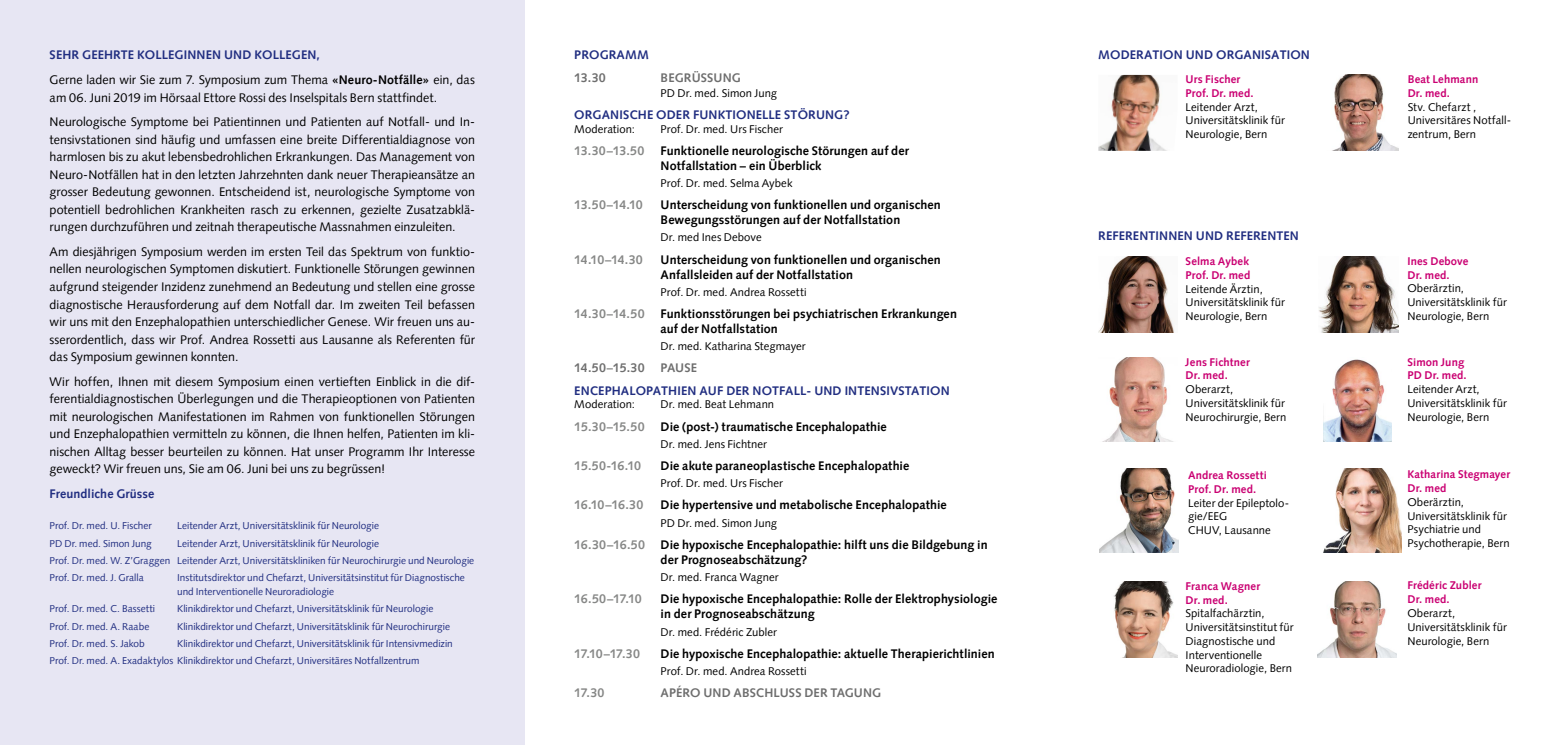
<style>
.page{position:relative;width:1567px;height:745px;background:#fff}
.page>*{position:absolute;margin:0;border:0;box-sizing:border-box;transform-origin:0 0}
.t1{font:12.5px/17.5px "Syntax LT Pro";color:#000;text-align:justify}
.t2{font:700 12.5px/15px "Syntax LT Pro";letter-spacing:.005em;color:#000}
.t3{font:700 12.5px "Syntax LT Pro";letter-spacing:.01em;color:#212e81}
.t4{font:700 12.5px "Syntax LT Pro";letter-spacing:-.02em;color:#868786}
.t5{font:700 12.5px "Syntax LT Pro";letter-spacing:.01em;color:#6e6e6e}
.t6{font:11.25px/13.8px "Syntax LT Pro";letter-spacing:.005em;color:#000}
.t7{font:700 11.25px/13.8px "Syntax LT Pro";letter-spacing:.01em;color:#ca0072}
.t8{font:10px/17.2px "Syntax LT Pro";color:#212e81}
.s1{font-weight:700;color:#212e81}
.s2{font-weight:700}
.s3{color:#868786}
</style>
<div class="page">
<img style="left:1319px;top:256px;width:79px;height:76px">
<img style="left:1317px;top:581px;width:79px;height:75px">
<img style="left:1104px;top:357px;width:67px;height:84px">
<img style="left:1323px;top:359px;width:68px;height:82px">
<img style="left:1113px;top:581px;width:64px;height:76px">
<img style="left:1098px;top:256px;width:77px;height:76px">
<div style="left:0;top:0;width:524px;height:744px;background:#e7e6f3"></div>
<img style="left:1098px;top:75px;width:69px;height:76px">
<img style="left:1332px;top:75px;width:66px;height:76px">
<img style="left:1099px;top:468px;width:79px;height:84px">
<img style="left:1323px;top:468px;width:78px;height:84px">
<p class="t1" style="left:50px;top:43px;width:427px;line-height:24.6px"><span class="s1">SEHR GEEHRTE KOLLEGINNEN UND KOLLEGEN,<br></span>Gerne laden wir Sie zum 7. Symposium zum Thema <span class="s2">«Neuro-Notfälle»</span> ein, das</p>
<p class="t1" style="left:50px;top:85px;width:427px;line-height:24.6px">am 06. Juni 2019 im Hörsaal Ettore Rossi des Inselspitals Bern stattfindet.<br>Neurologische Symptome bei Patientinnen und Patienten auf Notfall- und In-</p>
<p class="t1" style="left:50px;top:131px;width:427px">tensivstationen sind häufig und umfassen eine breite Differentialdiagnose von harmlosen bis zu akut lebensbedrohlichen Erkrankungen. Das Management von Neuro-Notfällen hat in den letzten Jahrzehnten dank neuer Therapieansätze an grosser Bedeutung gewonnen. Entscheidend ist, neurologische Symptome von potentiell bedrohlichen Krankheiten rasch zu erkennen, gezielte Zusatzabklä&shy;rungen durchzuführen und zeitnah therapeutische Massnahmen einzuleiten.</p>
<p class="t1" style="left:50px;top:243px;width:427px">Am diesjährigen Symposium werden im ersten Teil das Spektrum von funktio&shy;nellen neurologischen Symptomen diskutiert. Funktionelle Störungen gewinnen aufgrund steigender Inzidenz zunehmend an Bedeutung und stellen eine grosse diagnostische Herausforderung auf dem Notfall dar. Im zweiten Teil befassen wir uns mit den Enzephalopathien unterschiedlicher Genese. Wir freuen uns au&shy;sserordentlich, dass wir Prof. Andrea Rossetti aus Lausanne als Referenten für das Symposium gewinnen konnten.</p>
<p class="t1" style="left:50px;top:372px;width:427px">Wir hoffen, Ihnen mit diesem Symposium einen vertieften Einblick in die dif&shy;ferentialdiagnostischen Überlegungen und die Therapieoptionen von Patienten mit neurologischen Manifestationen im Rahmen von funktionellen Störungen und Enzephalopathien vermitteln zu können, die Ihnen helfen, Patienten im kli&shy;nischen Alltag besser beurteilen zu können. Hat unser Programm Ihr Interesse geweckt? Wir freuen uns, Sie am 06. Juni bei uns zu begrüssen!</p>
<p class="t3" style="left:50px;top:486px;width:106px">Freundliche Grüsse</p>
<p class="t8" style="left:50px;top:516px;width:104px">Prof. Dr. med. U. Fischer</p>
<p class="t8" style="left:177px;top:516px;width:203px">Leitender Arzt, Universitätsklinik für Neurologie</p>
<p class="t8" style="left:50px;top:534px;width:104px">PD Dr. med. Simon Jung</p>
<p class="t8" style="left:50px;top:534px;width:426px;text-indent:127px">Leitender Arzt, Universitätsklinik für Neurologie<br>Prof. Dr. med. W. Z’Graggen Leitender Arzt, Universitätskliniken für Neurochirurgie und Neurologie<br>Prof. Dr. med. J. Gralla</p>
<p class="t8" style="left:177px;top:570px;width:289px;line-height:13.8px">Institutsdirektor und Chefarzt, Universitätsinstitut für Diagnostische und Interventionelle Neuroradiologie</p>
<p class="t8" style="left:50px;top:599px;width:107px">Prof. Dr. med. C. Bassetti</p>
<p class="t8" style="left:177px;top:599px;width:258px">Klinikdirektor und Chefarzt, Universitätsklinik für Neurologie</p>
<p class="t8" style="left:50px;top:617px;width:101px">Prof. Dr. med. A. Raabe</p>
<p class="t8" style="left:177px;top:617px;width:274px">Klinikdirektor und Chefarzt, Universitätsklinik für Neurochirurgie</p>
<p class="t8" style="left:50px;top:634px;width:97px">Prof. Dr. med. S. Jakob</p>
<p class="t8" style="left:50px;top:634px;width:404px;text-indent:127px">Klinikdirektor und Chefarzt, Universitätsklinik für Intensivmedizin<br>Prof. Dr. med. A. Exadaktylos Klinikdirektor und Chefarzt, Universitäres Notfallzentrum</p>
<p class="t3" style="left:574px;top:48px;width:76px">PROGRAMM</p>
<p class="t5" style="left:574px;top:70px;width:33px">13.30</p>
<p class="t5" style="left:660px;top:70px;width:82px">BEGRÜSSUNG</p>
<p class="t6" style="left:660px;top:86px;width:118px">PD Dr. med. Simon Jung</p>
<p class="t3" style="left:574px;top:107px;width:277px">ORGANISCHE ODER FUNKTIONELLE STÖRUNG?</p>
<p class="t6" style="left:574px;top:122px;width:62px">Moderation:</p>
<p class="t6" style="left:660px;top:122px;width:124px">Prof. Dr. med. Urs Fischer</p>
<p class="t4" style="left:574px;top:143px;width:72px">13.30–13.50</p>
<p class="t2" style="left:660px;top:143px;width:250px">Funktionelle neurologische Störungen auf der<br>Notfallstation – ein Überblick</p>
<p class="t6" style="left:660px;top:176px;width:133px">Prof. Dr. med. Selma Aybek</p>
<p class="t4" style="left:574px;top:197px;width:70px">13.50–14.10</p>
<p class="t2" style="left:660px;top:197px;width:282px">Unterscheidung von funktionellen und organischen<br>Bewegungsstörungen auf der Notfallstation</p>
<p class="t6" style="left:660px;top:230px;width:102px">Dr. med Ines Debove</p>
<p class="t4" style="left:574px;top:252px;width:70px">14.10–14.30</p>
<p class="t2" style="left:660px;top:251px;width:282px">Unterscheidung von funktionellen und organischen<br>Anfallsleiden auf der Notfallstation</p>
<p class="t6" style="left:660px;top:285px;width:147px">Prof. Dr. med. Andrea Rossetti</p>
<p class="t4" style="left:574px;top:306px;width:72px">14.30–14.50</p>
<p class="t2" style="left:660px;top:306px;width:298px">Funktionsstörungen bei psychiatrischen Erkrankungen auf der Notfallstation</p>
<p class="t6" style="left:660px;top:339px;width:146px">Dr. med. Katharina Stegmayer</p>
<p class="t5" style="left:574px;top:360px;width:72px">14.50<span class="s3">–</span>15.30</p>
<p class="t5" style="left:660px;top:360px;width:38px">PAUSE</p>
<p class="t3" style="left:574px;top:382px;width:377px">ENCEPHALOPATHIEN AUF DER NOTFALL- UND INTENSIVSTATION</p>
<p class="t6" style="left:574px;top:397px;width:62px">Moderation:</p>
<p class="t6" style="left:660px;top:397px;width:115px">Dr. med. Beat Lehmann</p>
<p class="t4" style="left:574px;top:418px;width:72px">15.30–15.50</p>
<p class="t2" style="left:660px;top:418px;width:228px">Die (post-) traumatische Encephalopathie</p>
<p class="t6" style="left:660px;top:437px;width:108px">Dr. med. Jens Fichtner</p>
<p class="t4" style="left:574px;top:458px;width:68px">15.50-16.10</p>
<p class="t2" style="left:660px;top:458px;width:250px">Die akute paraneoplastische Encephalopathie</p>
<p class="t6" style="left:660px;top:476px;width:124px">Prof. Dr. med. Urs Fischer</p>
<p class="t4" style="left:574px;top:497px;width:70px">16.10–16.30</p>
<p class="t2" style="left:660px;top:497px;width:287px">Die hypertensive und metabolische Encephalopathie</p>
<p class="t6" style="left:660px;top:515px;width:118px">PD Dr. med. Simon Jung</p>
<p class="t2" style="left:660px;top:536px;width:328px;text-indent:-86px"><span class="s3">16.30–16.50</span> Die hypoxische Encephalopathie: hilft uns die Bildgebung in der Prognoseabschätzung?</p>
<p class="t6" style="left:660px;top:570px;width:119px">Dr. med. Franca Wagner</p>
<p class="t4" style="left:574px;top:591px;width:69px">16.50–17.10</p>
<p class="t2" style="left:660px;top:591px;width:338px">Die hypoxische Encephalopathie: Rolle der Elektrophysiologie in der Prognoseabschätzung</p>
<p class="t6" style="left:660px;top:624px;width:118px">Dr. med. Frédéric Zubler</p>
<p class="t4" style="left:574px;top:645px;width:67px">17.10–17.30</p>
<p class="t2" style="left:660px;top:645px;width:335px">Die hypoxische Encephalopathie: aktuelle Therapierichtlinien</p>
<p class="t6" style="left:660px;top:663px;width:147px">Prof. Dr. med. Andrea Rossetti</p>
<p class="t4" style="left:574px;top:685px;width:32px">17.30</p>
<p class="t5" style="left:660px;top:685px;width:222px">APÉRO UND ABSCHLUSS DER TAGUNG</p>
<p class="t3" style="left:1098px;top:48px;width:213px">MODERATION UND ORGANISATION</p>
<p class="t7" style="left:1185px;top:72px;width:70px">Urs Fischer<br>Prof. Dr. med.</p>
<p class="t6" style="left:1185px;top:100px;width:101px">Leitender Arzt,<br>Universitätsklinik für<br>Neurologie, Bern</p>
<p class="t3" style="left:1098px;top:228px;width:202px">REFERENTINNEN UND REFERENTEN</p>
<p class="t7" style="left:1185px;top:254px;width:66px">Selma Aybek<br>Prof. Dr. med</p>
<p class="t6" style="left:1185px;top:282px;width:101px">Leitende Ärztin,<br>Universitätsklinik für<br>Neurologie, Bern</p>
<p class="t7" style="left:1185px;top:354px;width:66px">Jens Fichtner<br>Dr. med.</p>
<p class="t6" style="left:1185px;top:382px;width:102px">Oberarzt,<br>Universitätsklinik für<br>Neurochirurgie, Bern</p>
<p class="t7" style="left:1188px;top:468px;width:80px">Andrea Rossetti<br>Prof. Dr. med.</p>
<p class="t6" style="left:1188px;top:495px;width:102px">Leiter der Epileptolo&shy;gie/EEG<br>CHUV, Lausanne</p>
<p class="t7" style="left:1185px;top:578px;width:76px">Franca Wagner<br>Dr. med.</p>
<p class="t6" style="left:1185px;top:606px;width:109px">Spitalfachärztin,<br>Universitätsinstitut für<br>Diagnostische und<br>Interventionelle<br>Neuroradiologie, Bern</p>
<p class="t7" style="left:1407px;top:72px;width:72px">Beat Lehmann<br>Dr. med.</p>
<p class="t6" style="left:1407px;top:100px;width:105px">Stv. Chefarzt ,<br>Universitäres Notfall&shy;zentrum, Bern</p>
<p class="t7" style="left:1407px;top:254px;width:62px">Ines Debove<br>Dr. med.</p>
<p class="t6" style="left:1407px;top:281px;width:101px">Oberärztin,<br>Universitätsklinik für<br>Neurologie, Bern</p>
<p class="t7" style="left:1407px;top:354px;width:61px">Simon Jung<br>PD Dr. med.</p>
<p class="t6" style="left:1407px;top:382px;width:101px">Leitender Arzt,<br>Universitätsklinik für<br>Neurologie, Bern</p>
<p class="t7" style="left:1407px;top:467px;width:104px">Katharina Stegmayer<br>Dr. med</p>
<p class="t6" style="left:1407px;top:494px;width:104px">Oberärztin,<br>Universitätsklinik für<br>Psychiatrie und<br>Psychotherapie, Bern</p>
<p class="t7" style="left:1407px;top:578px;width:75px">Frédéric Zubler<br>Dr. med.</p>
<p class="t6" style="left:1407px;top:606px;width:101px">Oberarzt,<br>Universitätsklinik für<br>Neurologie, Bern</p>
</div>
